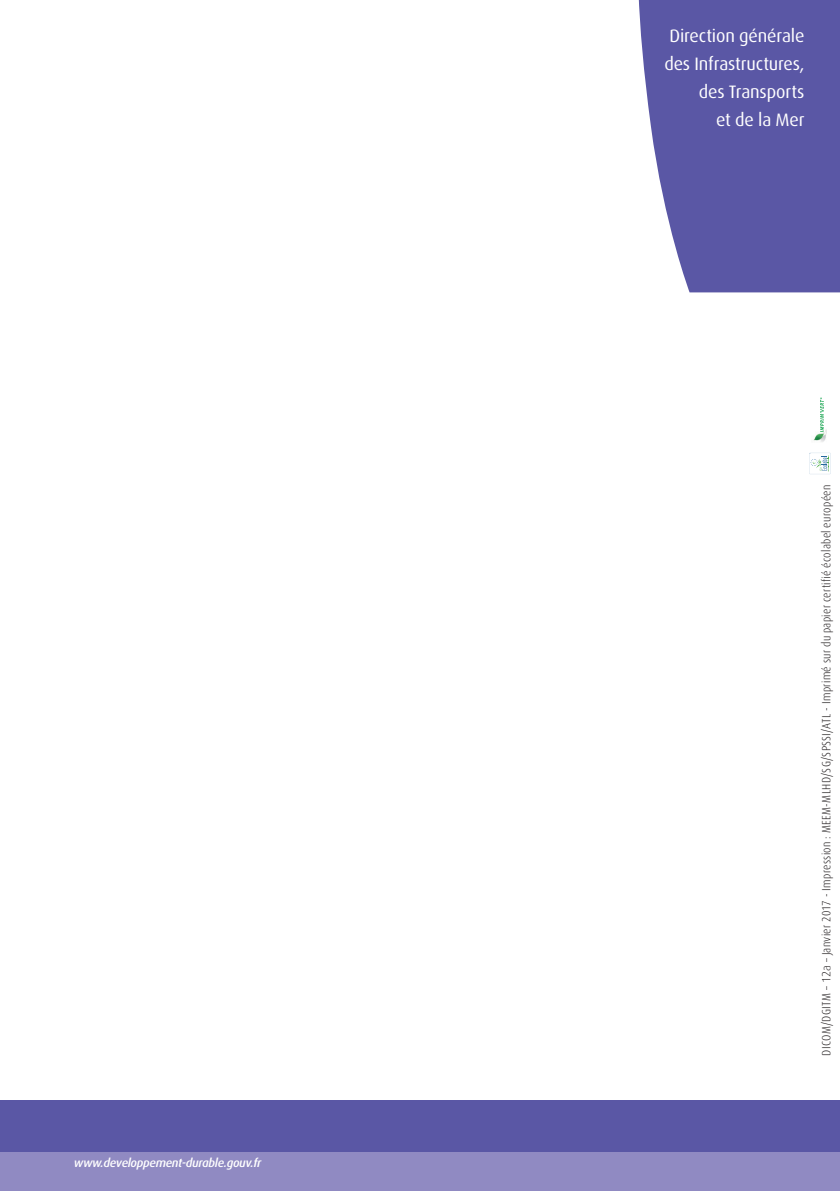
<style>
.page{position:relative;width:840px;height:1191px;background:#fff}
.page>*{position:absolute;margin:0;border:0;box-sizing:border-box;transform-origin:0 0}
.t1{font:18px/28px "Dax OT";letter-spacing:-.01em;color:#fff;text-align:right}
.t2{font:300 condensed 12px "Dax OT";letter-spacing:.03em;color:#231f20}
.t3{font:italic 500 12px "Dax OT";letter-spacing:-.025em;color:#fff}
.t4{font:italic 500 11px "Dax OT";letter-spacing:-.025em;color:#fff}
.s1{font-family:"Dax";font-stretch:normal}
</style>
<div class="page">
<svg style="left:638px;top:0;width:201px;height:292px;background:#6967ad"></svg>
<div style="left:0;top:1151px;width:839px;height:40px;background:#908ac2"></div>
<div style="left:0;top:1100px;width:839px;height:51px;background:#5a57a5"></div>
<svg style="left:809px;top:453px;width:20px;height:21px"></svg>
<img style="left:813px;top:428px;width:14px;height:14px">
<svg style="left:819px;top:397px;width:4px;height:35px"></svg>
<p class="t4" style="left:74px;top:1152px;width:172px">www.developpement-durable.gouv.fr</p>
<p class="t3" style="left:74px;top:1156px;width:189px">www.developpement-durable.gouv.fr</p>
<h1 class="t1" style="left:664px;top:22px;width:142px">Direction générale des Infrastructures, des Transports<br>et de la Mer</h1>
<p class="t2" style="left:818px;top:1055px;width:572px;rotate:-90deg">DICOM/DGITM – <span class="s1">12a</span> – Janvier 2017 - Impression : MEEM-MLHD/SG/SPSSI/ATL - Imprimé sur du papier certifié écolabel européen</p>
</div>
